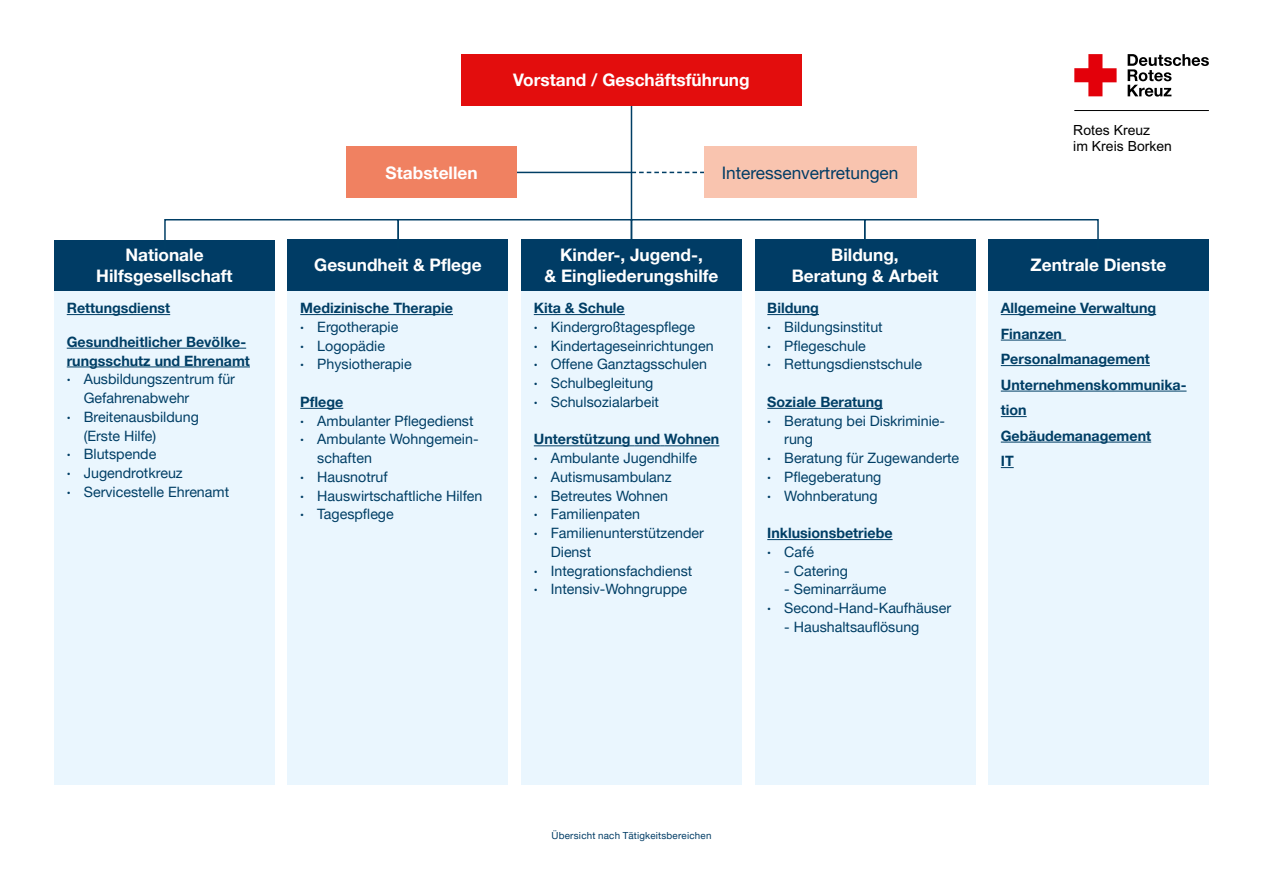
<style>
.page{position:relative;width:1263px;height:893px;background:#fff}
.page>*{position:absolute;margin:0;border:0;box-sizing:border-box;transform-origin:0 0}
.t1{font:700 17.25px/20.7px "Helvetica Neue LT Pro";color:#fff;text-align:center}
.t2{font:17.25px "Helvetica Neue LT Pro";color:#003c65}
.t3{font:14.25px/18.8px "Helvetica Neue LT Pro";color:#003e65}
.t4{font:700 14.25px/25.5px "Helvetica Neue LT Pro";color:#003e65}
.t5{font:13.95px/16px "Arial";color:#000}
.t6{font:9.75px "Helvetica Neue LT Pro";letter-spacing:.02em;color:#003c65}
.s1{font-weight:700}
.s2{font-weight:400}
</style>
<div class="page">
<hr style="left:472px;top:172px;width:159px;height:1px;background:#003e65">
<svg style="left:632px;top:172px;width:72px;height:1px"></svg>
<hr style="left:631px;top:90px;width:1px;height:130px;background:#003e65">
<div style="left:461px;top:54px;width:340px;height:51px;background:#e30d0d"></div>
<div style="left:988px;top:282px;width:221px;height:503px;background:#eaf6fe"></div>
<hr style="left:1001px;top:314px;width:155px;height:1px;background:#003e65">
<hr style="left:1001px;top:340px;width:65px;height:1px;background:#003e65">
<hr style="left:1001px;top:365px;width:149px;height:1px;background:#003e65">
<hr style="left:1001px;top:391px;width:185px;height:1px;background:#003e65">
<svg style="left:1001px;top:416px;width:26px;height:1px"></svg>
<hr style="left:1001px;top:442px;width:150px;height:1px;background:#003e65">
<svg style="left:1001px;top:467px;width:13px;height:1px"></svg>
<div style="left:287px;top:282px;width:221px;height:503px;background:#eaf6fe"></div>
<hr style="left:300px;top:314px;width:153px;height:1px;background:#003e65">
<hr style="left:300px;top:408px;width:43px;height:1px;background:#003e65">
<div style="left:521px;top:282px;width:221px;height:503px;background:#eaf6fe"></div>
<hr style="left:534px;top:314px;width:91px;height:1px;background:#003e65">
<hr style="left:534px;top:445px;width:101px;height:1px;background:#003e65">
<svg style="left:635px;top:445px;width:29px;height:1px"></svg>
<hr style="left:664px;top:445px;width:55px;height:1px;background:#003e65">
<div style="left:754px;top:282px;width:221px;height:503px;background:#eaf6fe"></div>
<hr style="left:767px;top:314px;width:52px;height:1px;background:#003e65">
<hr style="left:767px;top:408px;width:116px;height:1px;background:#003e65">
<hr style="left:767px;top:539px;width:125px;height:1px;background:#003e65">
<div style="left:54px;top:282px;width:221px;height:503px;background:#eaf6fe"></div>
<hr style="left:67px;top:314px;width:103px;height:1px;background:#003e65">
<hr style="left:67px;top:348px;width:179px;height:1px;background:#003e65">
<hr style="left:67px;top:367px;width:183px;height:1px;background:#003e65">
<div style="left:347px;top:147px;width:170px;height:51px;background:#f08161"></div>
<div style="left:704px;top:147px;width:212px;height:51px;background:#f9c4af"></div>
<svg style="left:1127px;top:54px;width:82px;height:43px"></svg>
<svg style="left:1074px;top:54px;width:42px;height:42px"></svg>
<hr style="left:1074px;top:110px;width:135px;height:1px;background:#000">
<div style="left:988px;top:240px;width:221px;height:51px;background:#003c65"></div>
<div style="left:287px;top:240px;width:221px;height:51px;background:#003c65"></div>
<div style="left:521px;top:240px;width:221px;height:51px;background:#003c65"></div>
<div style="left:754px;top:240px;width:221px;height:51px;background:#003c65"></div>
<div style="left:54px;top:240px;width:221px;height:51px;background:#003c65"></div>
<svg style="left:164px;top:218px;width:935px;height:32px"></svg>
<p class="t1" style="left:96px;top:244px;width:138px">Nationale<br>Hilfsgesellschaft</p>
<p class="t4" style="left:67px;top:295px;width:105px">Rettungsdienst</p>
<p class="t4" style="left:67px;top:329px;width:181px">Gesundheitlicher Bevölke-</p>
<p class="t4" style="left:67px;top:347px;width:185px">rungsschutz und Ehrenamt</p>
<p class="t3" style="left:67px;top:369px;width:170px"><span class="s1">∙</span> Ausbildungszentrum für</p>
<p class="t3" style="left:84px;top:388px;width:107px">Gefahrenabwehr</p>
<p class="t3" style="left:67px;top:407px;width:134px"><span class="s1">∙</span> Breitenausbildung</p>
<p class="t3" style="left:84px;top:426px;width:74px">(Erste Hilfe)</p>
<p class="t3" style="left:67px;top:444px;width:91px"><span class="s1">∙</span> Blutspende</p>
<p class="t3" style="left:67px;top:463px;width:117px"><span class="s1">∙</span> Jugendrotkreuz</p>
<p class="t3" style="left:67px;top:482px;width:164px"><span class="s1">∙</span> Servicestelle Ehrenamt</p>
<p class="t1" style="left:513px;top:69px;width:238px">Vorstand / Geschäftsführung</p>
<p class="t1" style="left:386px;top:162px;width:93px">Stabstellen</p>
<p class="t2" style="left:722px;top:162px;width:178px">Interessenvertretungen</p>
<p class="t5" style="left:1073px;top:122px;width:100px">Rotes Kreuz<br>im Kreis Borken</p>
<p class="t1" style="left:544px;top:244px;width:176px">Kinder-, Jugend-,<br>&amp; Eingliederungshilfe</p>
<p class="t1" style="left:792px;top:244px;width:148px">Bildung,<br>Beratung &amp; Arbeit</p>
<p class="t1" style="left:314px;top:254px;width:169px">Gesundheit &amp; Pflege</p>
<p class="t1" style="left:1031px;top:254px;width:137px">Zentrale Dienste</p>
<p class="t3" style="left:300px;top:298px;width:154px"><span class="s1">Medizinische Therapie ∙</span> Ergotherapie<br><span class="s1">∙</span> Logopädie<br><span class="s1">∙</span> Physiotherapie</p>
<p class="t4" style="left:300px;top:389px;width:44px">Pflege</p>
<p class="t3" style="left:300px;top:411px;width:175px"><span class="s1">∙</span> Ambulanter Pflegedienst</p>
<p class="t3" style="left:300px;top:430px;width:180px"><span class="s1">∙</span> Ambulante Wohngemein-</p>
<p class="t3" style="left:317px;top:448px;width:56px">schaften</p>
<p class="t3" style="left:300px;top:467px;width:89px"><span class="s1">∙</span> Hausnotruf</p>
<p class="t3" style="left:300px;top:486px;width:184px"><span class="s1">∙</span> Hauswirtschaftliche Hilfen</p>
<p class="t3" style="left:300px;top:505px;width:95px"><span class="s1">∙</span> Tagespflege</p>
<p class="t3" style="left:534px;top:298px;width:181px"><span class="s1">Kita &amp; Schule<br>∙</span> Kindergroßtagespflege<br><span class="s1">∙</span> Kindertageseinrichtungen <span class="s1">∙</span> Offene Ganztagsschulen <span class="s1">∙</span> Schulbegleitung<br><span class="s1">∙</span> Schulsozialarbeit</p>
<p class="t4" style="left:534px;top:426px;width:187px">Unterstützung und Wohnen</p>
<p class="t3" style="left:534px;top:448px;width:165px"><span class="s1">∙</span> Ambulante Jugendhilfe</p>
<p class="t3" style="left:534px;top:467px;width:139px"><span class="s1">∙</span> Autismusambulanz</p>
<p class="t3" style="left:534px;top:486px;width:136px"><span class="s1">∙</span> Betreutes Wohnen</p>
<p class="t3" style="left:534px;top:505px;width:108px"><span class="s1">∙</span> Familienpaten</p>
<p class="t3" style="left:534px;top:523px;width:172px"><span class="s1">∙</span> Familienunterstützender</p>
<p class="t3" style="left:551px;top:542px;width:42px">Dienst</p>
<p class="t3" style="left:534px;top:561px;width:160px"><span class="s1">∙</span> Integrationsfachdienst</p>
<p class="t3" style="left:534px;top:580px;width:155px"><span class="s1">∙</span> Intensiv-Wohngruppe</p>
<p class="t3" style="left:767px;top:298px;width:156px"><span class="s1">Bildung<br>∙</span> Bildungsinstitut<br><span class="s1">∙</span> Pflegeschule<br><span class="s1">∙</span> Rettungsdienstschule</p>
<p class="t4" style="left:767px;top:389px;width:117px">Soziale Beratung</p>
<p class="t3" style="left:767px;top:411px;width:179px"><span class="s1">∙</span> Beratung bei Diskriminie-</p>
<p class="t3" style="left:784px;top:430px;width:30px">rung</p>
<p class="t3" style="left:767px;top:448px;width:193px"><span class="s1">∙</span> Beratung für Zugewanderte</p>
<p class="t3" style="left:767px;top:467px;width:116px"><span class="s1">∙</span> Pflegeberatung</p>
<p class="t3" style="left:767px;top:486px;width:112px"><span class="s1">∙</span> Wohnberatung</p>
<p class="t4" style="left:767px;top:523px;width:127px;line-height:18.8px">Inklusionsbetriebe ∙ <span class="s2">Café</span></p>
<p class="t3" style="left:784px;top:561px;width:65px">- Catering</p>
<p class="t3" style="left:767px;top:580px;width:185px;text-indent:17px">- Seminarräume<br><span class="s1">∙</span> Second-Hand-Kaufhäuser</p>
<p class="t3" style="left:784px;top:617px;width:137px">- Haushaltsauflösung</p>
<p class="t4" style="left:1001px;top:295px;width:187px">Allgemeine Verwaltung<br>Finanzen<br>Personalmanagement<br>Unternehmenskommunika&shy;tion<br>Gebäudemanagement<br>IT</p>
<p class="t6" style="left:551px;top:829px;width:161px">Übersicht nach Tätigkeitsbereichen</p>
</div>
